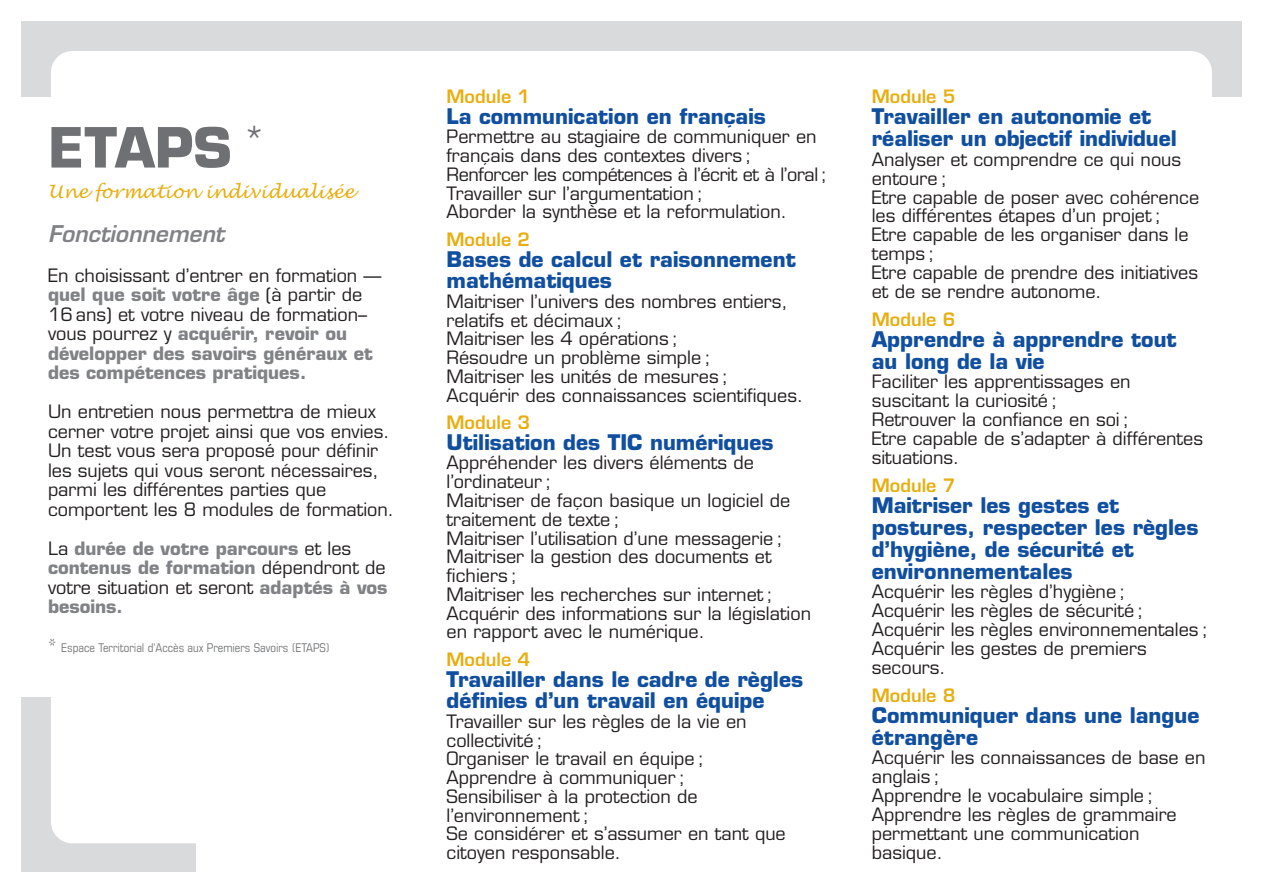
<style>
.page{position:relative;width:1263px;height:893px;background:#fff}
.page>*{position:absolute;margin:0;border:0;box-sizing:border-box;transform-origin:0 0}
.t1{font:700 54px "Eurostile";color:#6f7073}
.t2{font:italic 600 22.5px "Eurostile";color:#808285}
.t3{font:700 21px/21.9px "Eurostile";color:#104ea0}
.t4{font:18px/18.8px "Eurostile";color:#231f20}
.t5{font:700 18px/19.5px "Eurostile";color:#808285}
.t6{font:600 18px "Eurostile";color:#e8ae0f}
.t7{font:italic 18px "Lucida Handwriting";color:#e8ae0f}
.t8{font:condensed 12px "Eurostile";color:#727477}
.s1{font-weight:400;color:#231f20}
.s2{font-size:18px}
</style>
<div class="page">
<div style="left:21px;top:21px;width:1221px;height:76px;background:#d9dadc"></div>
<div style="left:51px;top:51px;width:1161px;height:130px;background:#fff;border-radius:21px"></div>
<div style="left:21px;top:697px;width:175px;height:175px;background:#d9dadc"></div>
<div style="left:51px;top:668px;width:183px;height:175px;background:#fff;border-radius:21px"></div>
<h1 class="t1" style="left:48px;top:127px;width:219px">ETAPS <sup>*</sup></h1>
<p class="t7" style="left:48px;top:181px;width:308px">Une formation individualisée</p>
<p class="t2" style="left:48px;top:225px;width:178px">Fonctionnement</p>
<p class="t5" style="left:48px;top:267px;width:335px"><span class="s1">En choisissant d’entrer en formation — </span>quel que soit votre âge <span class="s1">(à partir de 16 ans) et votre niveau de formation– vous pourrez y</span> acquérir, revoir ou développer des savoirs généraux et des compétences pratiques.</p>
<p class="t4" style="left:48px;top:404px;width:348px;line-height:19.5px">Un entretien nous permettra de mieux cerner votre projet ainsi que vos envies.<br>Un test vous sera proposé pour définir les sujets qui vous seront nécessaires, parmi les différentes parties que comportent les 8 modules de formation.</p>
<p class="t5" style="left:48px;top:540px;width:341px"><span class="s1">La</span> durée de votre parcours <span class="s1">et les </span>contenus de formation <span class="s1">dépendront de votre situation et seront</span> adaptés à vos besoins.</p>
<p class="t8" style="left:48px;top:643px;width:283px"><span class="s2">*</span> Espace Territorial d'Accès aux Premiers Savoirs (ETAPS)</p>
<p class="t6" style="left:446px;top:89px;width:85px">Module 1</p>
<p class="t3" style="left:446px;top:107px;width:321px">La communication en français</p>
<p class="t4" style="left:446px;top:129px;width:382px">Permettre au stagiaire de communiquer en français dans des contextes divers ; Renforcer les compétences à l’écrit et à l’oral; Travailler sur l’argumentation ;<br>Aborder la synthèse et la reformulation.</p>
<p class="t6" style="left:446px;top:232px;width:85px">Module 2</p>
<p class="t3" style="left:446px;top:250px;width:351px">Bases de calcul et raisonnement mathématiques</p>
<p class="t4" style="left:446px;top:294px;width:358px">Maitriser l’univers des nombres entiers, relatifs et décimaux ;<br>Maitriser les 4 opérations ;<br>Résoudre un problème simple ;<br>Maitriser les unités de mesures ; Acquérir des connaissances scientifiques.</p>
<p class="t6" style="left:446px;top:415px;width:85px">Module 3</p>
<p class="t3" style="left:446px;top:433px;width:329px">Utilisation des TIC numériques</p>
<p class="t4" style="left:446px;top:455px;width:366px">Appréhender les divers éléments de l’ordinateur ;<br>Maitriser de façon basique un logiciel de traitement de texte ;<br>Maitriser l’utilisation d’une messagerie ;<br>Maitriser la gestion des documents et fichiers ;<br>Maitriser les recherches sur internet ;<br>Acquérir des informations sur la législation en rapport avec le numérique.</p>
<p class="t6" style="left:446px;top:652px;width:85px">Module 4</p>
<p class="t3" style="left:446px;top:670px;width:358px">Travailler dans le cadre de règles définies d’un travail en équipe</p>
<p class="t4" style="left:446px;top:714px;width:341px">Travailler sur les règles de la vie en collectivité ;<br>Organiser le travail en équipe ;<br>Apprendre à communiquer ;<br>Sensibiliser à la protection de l’environnement ;<br>Se considérer et s’assumer en tant que citoyen responsable.</p>
<p class="t6" style="left:872px;top:89px;width:85px">Module 5</p>
<p class="t3" style="left:872px;top:108px;width:307px">Travailler en autonomie et réaliser un objectif individuel</p>
<p class="t4" style="left:872px;top:151px;width:329px">Analyser et comprendre ce qui nous entoure ;<br>Etre capable de poser avec cohérence les différentes étapes d’un projet ;<br>Etre capable de les organiser dans le temps ;<br>Etre capable de prendre des initiatives et de se rendre autonome.</p>
<p class="t6" style="left:872px;top:312px;width:85px">Module 6</p>
<p class="t3" style="left:872px;top:330px;width:306px">Apprendre à apprendre tout au long de la vie</p>
<p class="t4" style="left:872px;top:374px;width:333px">Faciliter les apprentissages en suscitant la curiosité ;<br>Retrouver la confiance en soi ;<br>Etre capable de s’adapter à différentes situations.</p>
<p class="t6" style="left:872px;top:478px;width:85px">Module 7</p>
<p class="t3" style="left:872px;top:496px;width:328px">Maitriser les gestes et postures, respecter les règles d’hygiène, de sécurité et environnementales</p>
<p class="t4" style="left:872px;top:584px;width:338px">Acquérir les règles d’hygiène ;<br>Acquérir les règles de sécurité ;<br>Acquérir les règles environnementales ;<br>Acquérir les gestes de premiers secours.</p>
<p class="t6" style="left:872px;top:688px;width:85px">Module 8</p>
<p class="t3" style="left:872px;top:706px;width:329px">Communiquer dans une langue étrangère</p>
<p class="t4" style="left:872px;top:750px;width:335px">Acquérir les connaissances de base en anglais ;<br>Apprendre le vocabulaire simple ;<br>Apprendre les règles de grammaire permettant une communication basique.</p>
</div>
